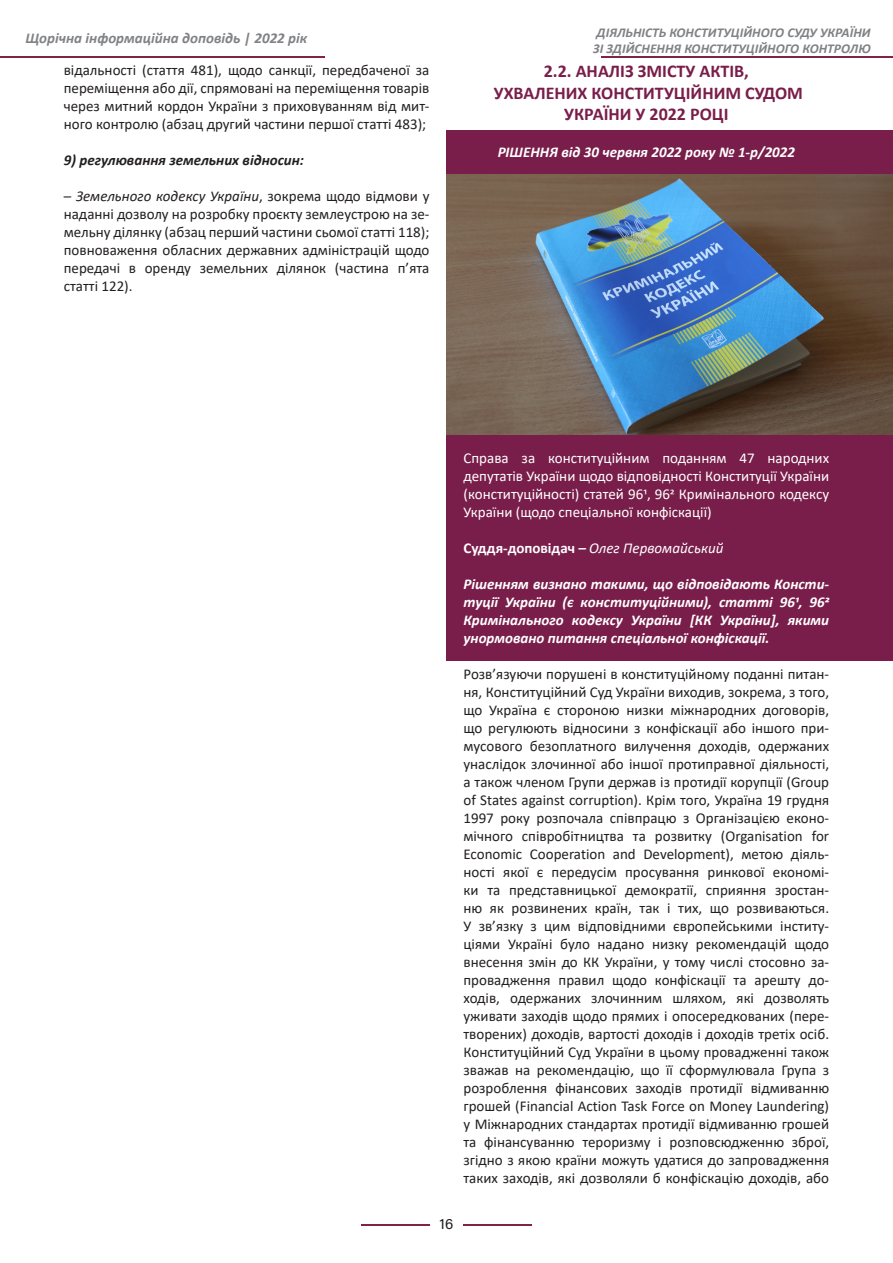
<style>
.page{position:relative;width:893px;height:1263px;background:#fff}
.page>*{position:absolute;margin:0;border:0;box-sizing:border-box;transform-origin:0 0}
.t1{font:700 18px "Calibri";color:#791e4a}
.t2{font:15px/18px "Calibri";color:#231f20;text-align:justify}
.t3{font:italic 700 15px/18px "Calibri";color:#fff;text-align:justify}
.t4{font:15px/18px "Calibri";color:#fff;text-align:justify}
.t5{font:italic 700 15px "Calibri";color:#808285}
.t6{font:italic 15px "Calibri";color:#fff}
.t7{font:italic 700 15px "Calibri";color:#231f20}
.t8{font:15px "Acumin Variable Concept";color:#231f20}
.t9{font:italic 700 13.5px "Calibri";color:#808285}
.s1{font-style:italic}
.s2{font-weight:700;font-style:normal}
.s3{font-weight:700}
</style>
<div class="page">
<img style="left:0;top:56px;width:324px;height:1px">
<img style="left:361px;top:1225px;width:68px;height:1px">
<img style="left:463px;top:1225px;width:68px;height:1px">
<img style="left:601px;top:56px;width:292px;height:1px">
<div style="left:446px;top:130px;width:447px;height:530px;background:#791e4a"></div>
<img style="left:446px;top:175px;width:447px;height:260px">
<p class="t5" style="left:26px;top:27px;width:283px">Щорічна інформаційна доповідь | 2022 рік</p>
<p class="t2" style="left:64px;top:61px;width:367px">відальності (стаття 481), щодо санкції, передбаченої за переміщення або дії, спрямовані на переміщення товарів через митний кордон України з приховуванням від мит&shy;ного контролю (абзац другий частини першої статті 483);</p>
<p class="t7" style="left:64px;top:149px;width:242px">9) регулювання земельних відносин:</p>
<p class="t2" style="left:64px;top:187px;width:367px">– <span class="s1">Земельного кодексу України</span>, зокрема щодо відмови у наданні дозволу на розробку проєкту землеустрою на зе&shy;мельну ділянку (абзац перший частини сьомої статті 118); повноваження обласних державних адміністрацій щодо передачі в оренду земельних ділянок (частина п’ята</p>
<p class="t2" style="left:64px;top:277px;width:70px">статті 122).</p>
<p class="t9" style="left:597px;top:23px;width:275px">ДІЯЛЬНІСТЬ КОНСТИТУЦІЙНОГО СУДУ УКРАЇНИ</p>
<p class="t9" style="left:593px;top:39px;width:279px">ЗІ ЗДІЙСНЕННЯ КОНСТИТУЦІЙНОГО КОНТРОЛЮ</p>
<p class="t1" style="left:544px;top:59px;width:207px">2.2. АНАЛІЗ ЗМІСТУ АКТІВ,</p>
<p class="t1" style="left:494px;top:80px;width:311px">УХВАЛЕНИХ КОНСТИТУЦІЙНИМ СУДОМ</p>
<p class="t1" style="left:564px;top:102px;width:166px">УКРАЇНИ У 2022 РОЦІ</p>
<p class="t3" style="left:498px;top:142px;width:299px">РІШЕННЯ від 30 червня 2022 року № 1-р/2022</p>
<p class="t4" style="left:463px;top:448px;width:367px">Справа за конституційним поданням 47 народних</p>
<p class="t4" style="left:463px;top:466px;width:367px">депутатів України щодо відповідності Конституції України (конституційності) статей 961, 962 Кримінального кодексу України (щодо спеціальної конфіскації)</p>
<p class="t6" style="left:463px;top:537px;width:261px"><span class="s2">Суддя-доповідач</span> <span class="s3">–</span> Олег Первомайський</p>
<p class="t3" style="left:463px;top:574px;width:368px">Рішенням визнано такими, що відповідають Консти&shy;туції України (є конституційними), статті 961, 962<br>Кримінального кодексу України [КК України], якими унормовано питання спеціальної конфіскації.</p>
<p class="t2" style="left:463px;top:664px;width:367px">Розв’язуючи порушені в конституційному поданні питан&shy;ня, Конституційний Суд України виходив, зокрема, з того, що Україна є стороною низки міжнародних договорів, що регулюють відносини з конфіскації або іншого при&shy;мусового безоплатного вилучення доходів, одержаних унаслідок злочинної або іншої протиправної діяльності, а також членом Групи держав із протидії корупції (Group of States against corruption). Крім того, Україна 19 грудня</p>
<p class="t2" style="left:463px;top:808px;width:367px">1997 року розпочала співпрацю з Організацією еконо&shy;мічного співробітництва та розвитку (Organisation for Economic Cooperation and Development), метою діяль&shy;ності якої є передусім просування ринкової економі&shy;ки та представницької демократії, сприяння зростан&shy;ню як розвинених країн, так і тих, що розвиваються.<br>У зв’язку з цим відповідними європейськими інститу&shy;ціями Україні було надано низку рекомендацій щодо внесення змін до КК України, у тому числі стосовно за&shy;провадження правил щодо конфіскації та арешту до&shy;ходів, одержаних злочинним шляхом, які дозволять уживати заходів щодо прямих і опосередкованих (пере&shy;творених) доходів, вартості доходів і доходів третіх осіб.</p>
<p class="t2" style="left:463px;top:1042px;width:367px">Конституційний Суд України в цьому провадженні також зважав на рекомендацію, що її сформулювала Група з розроблення фінансових заходів протидії відмиванню грошей (Financial Action Task Force on Money Laundering) у Міжнародних стандартах протидії відмиванню грошей та фінансуванню тероризму і розповсюдженню зброї, згідно з якою країни можуть удатися до запровадження таких заходів, які дозволяли б конфіскацію доходів, або</p>
<p class="t8" style="left:440px;top:1214px;width:15px">16</p>
</div>
